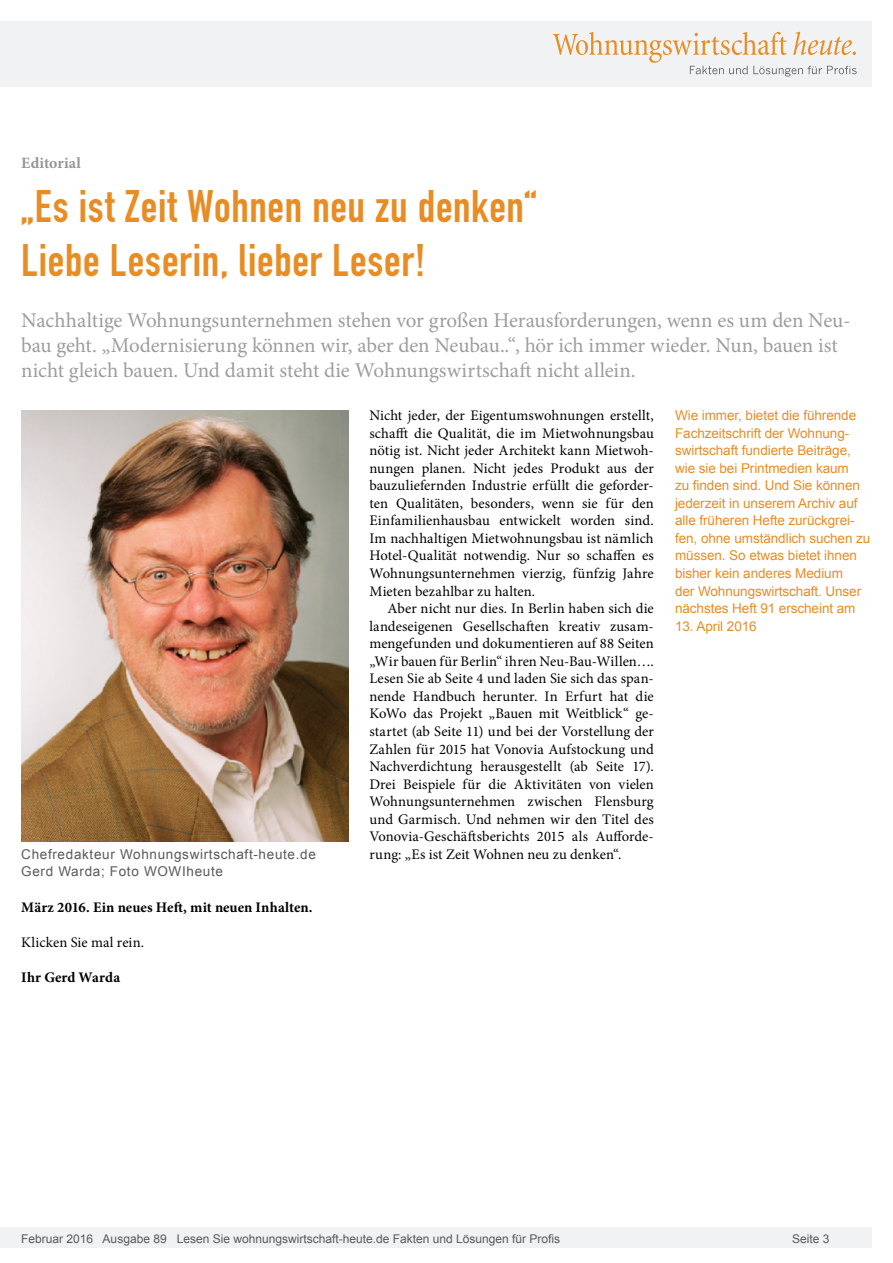
<style>
.page{position:relative;width:893px;height:1263px;background:#fff}
.page>*{position:absolute;margin:0;border:0;box-sizing:border-box;transform-origin:0 0}
.Überschrift_Groß{font:45px "DIN Engschrift";letter-spacing:.015em;color:#e88c24}
.Anlesetext{font:21px/25.2px "Minion Pro";letter-spacing:-.005em;color:#9d9d9d}
.Kategorie{font:700 15.75px "Minion Pro";letter-spacing:.01em;color:#959595}
.Fliesstext{font:14.7px/17.5px "Minion Pro";letter-spacing:.005em;color:#000;text-align:justify}
.Fließtext_erste_Zeil{font:14.7px/17.5px "Minion Pro";letter-spacing:.005em;color:#000;text-align:justify}
.AUTOR{font:700 14.7px "Minion Pro";letter-spacing:.005em;color:#000}
.Info{font:13.5px/17.5px "Arial";letter-spacing:-.005em;color:#e88c24}
.Bildunterschrift{font:13.5px/17.5px "Arial";letter-spacing:.05em;color:#595959}
.t1{font:12px "Arial";color:#595959}
</style>
<div class="page">
<div style="left:0;top:1227px;width:872px;height:20px;background:#f1f2f3"></div>
<div style="left:0;top:21px;width:872px;height:66px;background:#f1f2f3"></div>
<svg style="left:553px;top:32px;width:304px;height:45px"></svg>
<img style="left:21px;top:411px;width:327px;height:430px">
<p class="Kategorie" style="left:21px;top:152px;width:61px">Editorial</p>
<p class="Überschrift_Groß" style="left:21px;top:180px;width:517px">„Es ist Zeit Wohnen neu zu denken“</p>
<p class="Überschrift_Groß" style="left:21px;top:234px;width:406px">Liebe Leserin, lieber Leser!</p>
<p class="Anlesetext" style="left:21px;top:307px;width:831px">Nachhaltige Wohnungsunternehmen stehen vor großen Herausforderungen, wenn es um den Neu&shy;bau geht. „Modernisierung können wir, aber den Neubau..“, hör ich immer wieder. Nun, bauen ist nicht gleich bauen. Und damit steht die Wohnungswirtschaft nicht allein.</p>
<p class="Fließtext_erste_Zeil" style="left:369px;top:407px;width:286px">Nicht jeder, der Eigentumswohnungen erstellt, schafft die Qualität, die im Mietwohnungsbau nötig ist. Nicht jeder Architekt kann Mietwoh&shy;nungen planen. Nicht jedes Produkt aus der bauzuliefernden Industrie erfüllt die geforder&shy;ten Qualitäten, besonders, wenn sie für den Einfamilienhausbau entwickelt worden sind.<br>Im nachhaltigen Mietwohnungsbau ist nämlich Hotel-Qualität notwendig. Nur so schaffen es Wohnungsunternehmen vierzig, fünfzig Jahre Mieten bezahlbar zu halten.</p>
<p class="Fliesstext" style="left:369px;top:600px;width:286px;text-indent:18px">Aber nicht nur dies. In Berlin haben sich die landeseigenen Gesellschaften kreativ zusam&shy;mengefunden und dokumentieren auf 88 Seiten „Wir bauen für Berlin“ ihren Neu-Bau-Willen….<br>Lesen Sie ab Seite 4 und laden Sie sich das span&shy;nende Handbuch herunter. In Erfurt hat die KoWo das Projekt „Bauen mit Weitblick“ ge&shy;startet (ab Seite 11) und bei der Vorstellung der Zahlen für 2015 hat Vonovia Aufstockung und Nachverdichtung herausgestellt (ab Seite 17).<br>Drei Beispiele für die Aktivitäten von vielen Wohnungsunternehmen zwischen Flensburg und Garmisch. Und nehmen wir den Titel des Vonovia-Geschäftsberichts 2015 als Aufforde&shy;rung: „Es ist Zeit Wohnen neu zu denken“.</p>
<p class="AUTOR" style="left:21px;top:896px;width:293px">März 2016. Ein neues Heft, mit neuen Inhalten.</p>
<p class="Fließtext_erste_Zeil" style="left:21px;top:933px;width:125px">Klicken Sie mal rein.</p>
<p class="AUTOR" style="left:21px;top:967px;width:100px">Ihr Gerd Warda</p>
<p class="Info" style="left:675px;top:407px;width:197px">Wie immer, bietet die führende<br>Fachzeitschrift der Wohnung&shy;swirtschaft fundierte Beiträge, wie sie bei Printmedien kaum<br>zu finden sind. Und Sie können jederzeit in unserem Archiv auf alle früheren Hefte zurückgrei&shy;fen, ohne umständlich suchen zu müssen. So etwas bietet ihnen bisher kein anderes Medium<br>der Wohnungswirtschaft. Unser nächstes Heft 91 erscheint am</p>
<p class="Info" style="left:675px;top:617px;width:83px">13. April 2016</p>
<p class="Bildunterschrift" style="left:21px;top:845px;width:296px">Chefredakteur Wohnungswirtschaft-heute.de<br>Gerd Warda; Foto WOWIheute</p>
<p class="t1" style="left:21px;top:1230px;width:540px">Februar 2016 Ausgabe 89 Lesen Sie wohnungswirtschaft-heute.de Fakten und Lösungen für Profis</p>
<p class="t1" style="left:792px;top:1231px;width:39px">Seite 3</p>
</div>
